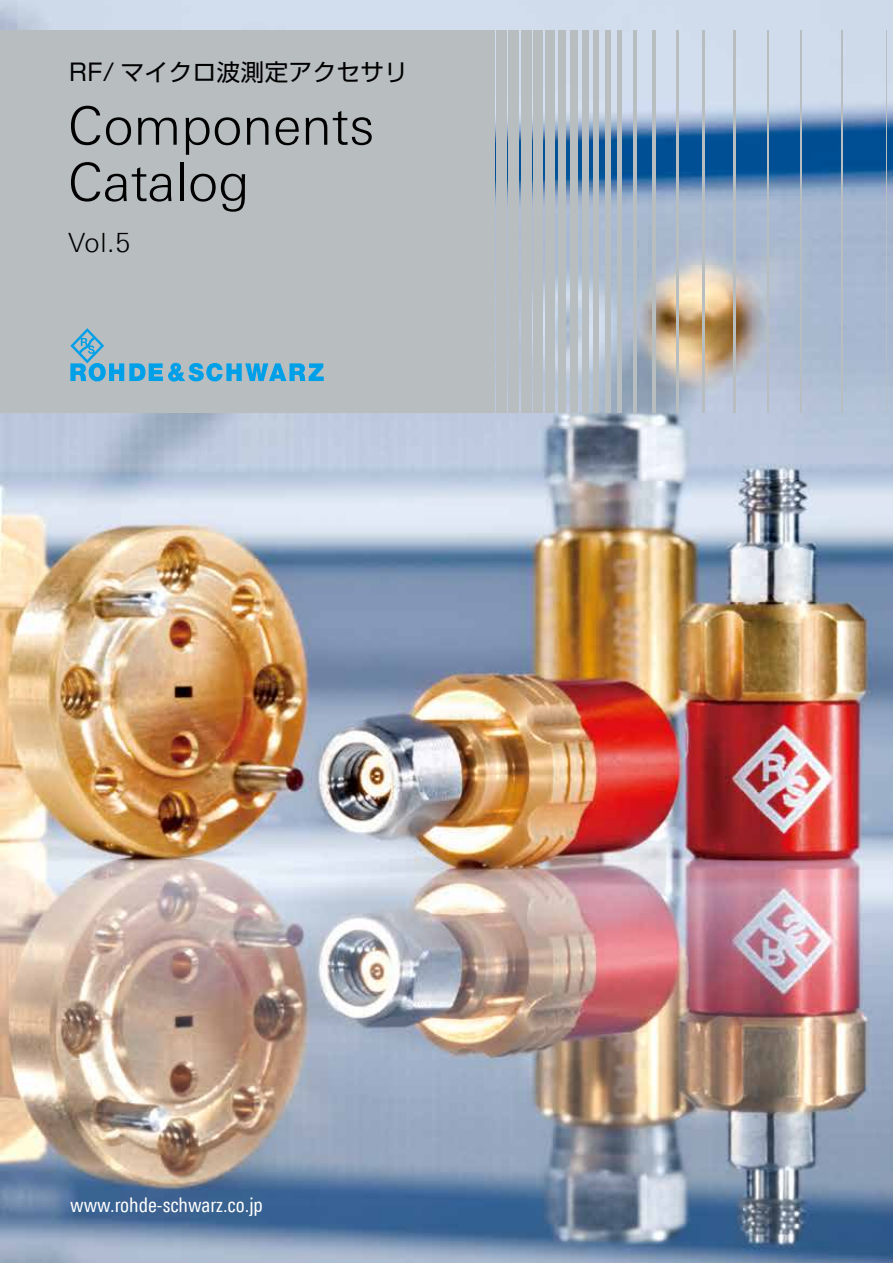
<style>
.page{position:relative;width:893px;height:1263px;background:#fff}
.page>*{position:absolute;margin:0;border:0;box-sizing:border-box;transform-origin:0 0}
.t1{font:300 53.1px/56.4px "Linotype Univers 330";color:#000}
.t2{font:300 26.55px "Linotype Univers 330";color:#000}
.t3{font:23.4px "Shin Go Pro";letter-spacing:.025em;color:#000}
.t4{font:20.25px "Linotype Univers 420 Cn";color:#fff}
</style>
<div class="page">
<img style="left:0;top:0;width:893px;height:1263px">
<div style="left:484px;top:30px;width:11px;height:382px;background:#b8bdc0"></div>
<div style="left:496px;top:30px;width:11px;height:382px;background:#b8bdc0"></div>
<div style="left:509px;top:30px;width:10px;height:382px;background:#b8bdc0"></div>
<div style="left:521px;top:30px;width:10px;height:382px;background:#b8bdc0"></div>
<div style="left:533px;top:30px;width:10px;height:382px;background:#b8bdc0"></div>
<div style="left:546px;top:30px;width:9px;height:382px;background:#b8bdc0"></div>
<div style="left:558px;top:30px;width:8px;height:382px;background:#b8bdc0"></div>
<div style="left:570px;top:30px;width:8px;height:382px;background:#b8bdc0"></div>
<div style="left:582px;top:30px;width:6px;height:382px;background:#b8bdc0"></div>
<div style="left:593px;top:30px;width:6px;height:382px;background:#b8bdc0"></div>
<div style="left:605px;top:30px;width:5px;height:382px;background:#b8bdc0"></div>
<div style="left:617px;top:30px;width:5px;height:382px;background:#b8bdc0"></div>
<hr style="left:633px;top:30px;width:4px;height:382px;background:#b8bdc0">
<hr style="left:652px;top:30px;width:3px;height:382px;background:#b8bdc0">
<hr style="left:676px;top:30px;width:3px;height:382px;background:#b8bdc0">
<hr style="left:702px;top:30px;width:3px;height:382px;background:#b8bdc0">
<hr style="left:733px;top:30px;width:2px;height:382px;background:#b8bdc0">
<hr style="left:767px;top:30px;width:1px;height:382px;background:#b8bdc0">
<hr style="left:801px;top:30px;width:1px;height:382px;background:#b8bdc0">
<hr style="left:841px;top:30px;width:1px;height:382px;background:#b8bdc0">
<div style="left:0;top:30px;width:483px;height:382px;background:#b8bdc0"></div>
<svg style="left:70px;top:328px;width:254px;height:53px"></svg>
<hr style="left:886px;top:30px;width:1px;height:382px;background:#b8bdc0">
<p class="t3" style="left:69px;top:53px;width:340px">RF/ マイクロ波測定アクセサリ</p>
<h1 class="t1" style="left:68px;top:97px;width:308px">Components<br>Catalog</h1>
<h2 class="t2" style="left:68px;top:226px;width:64px">Vol.5</h2>
<p class="t4" style="left:70px;top:1193px;width:194px">www.rohde-schwarz.co.jp</p>
</div>
